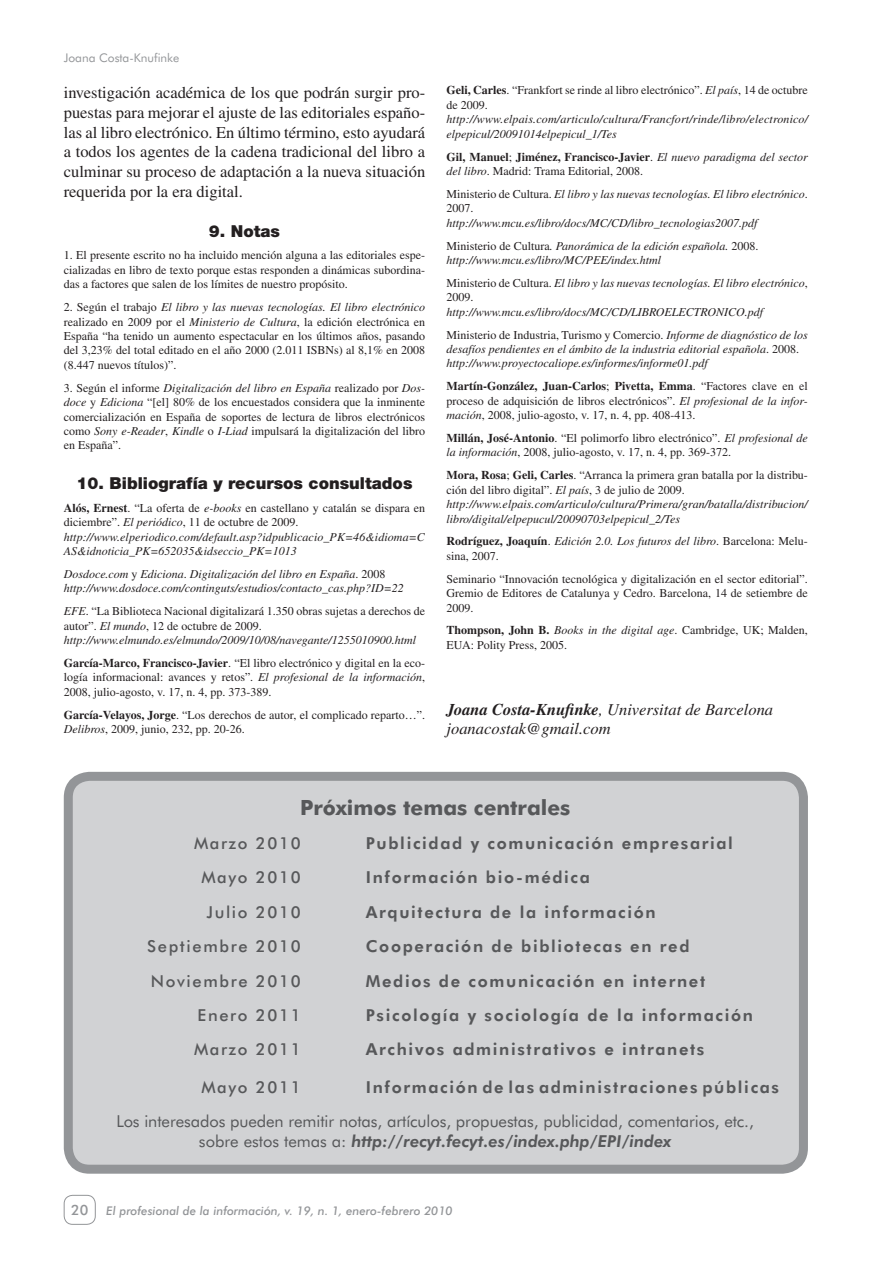
<style>
.page{position:relative;width:893px;height:1263px;background:#fff}
.page>*{position:absolute;margin:0;border:0;box-sizing:border-box;transform-origin:0 0}
.t1{font:700 21px "Futura BT";color:#57585a}
.t2{font:16.5px/19.8px "Times";color:#231f20;text-align:justify}
.t3{font:800 16.5px "Futura BT";letter-spacing:.1em;color:#57585a}
.t4{font:16.5px/19.5px "Futura BT";letter-spacing:-.005em;color:#57585a;text-align:center}
.t5{font:500 16.5px "Futura BT";letter-spacing:.1em;color:#57585a}
.t6{font:italic 16.5px/19.8px "Times";color:#231f20}
.t7{font:900 16.5px "Helvetica Neue";color:#231f20}
.t8{font:500 14.25px "Futura BT";color:#939598}
.t9{font:12px/14.4px "Times";color:#231f20;text-align:justify}
.t10{font:italic 12px/14.4px "Times";color:#231f20}
.t11{font:700 12px/14.4px "Times";color:#231f20}
.t12{font:italic 500 12px "Futura BT";color:#939598}
.t13{font:12px "Futura BT";color:#939598}
.s1{font-style:italic}
.s2{font-weight:700;font-style:normal}
.s3{font-style:normal}
.s4{font-weight:700}
.s5{font-weight:400}
.s6{font-weight:400;font-style:italic}
.s7{font-weight:800;font-style:italic}
</style>
<div class="page">
<div style="left:64px;top:1195px;width:32px;height:30px;border:1px solid #939598;border-radius:9px"></div>
<div style="left:68px;top:776px;width:735px;height:393px;background:#d1d2d4;border-radius:21px"></div>
<div style="left:64px;top:772px;width:744px;height:402px;border:9px solid #939598;border-radius:21px"></div>
<p class="t13" style="left:64px;top:51px;width:117px">Joana Costa-Knufinke</p>
<p class="t2" style="left:64px;top:82px;width:363px">investigación académica de los que podrán surgir pro&shy;puestas para mejorar el ajuste de las editoriales españo&shy;las al libro electrónico. En último término, esto ayudará a todos los agentes de la cadena tradicional del libro a culminar su proceso de adaptación a la nueva situación requerida por la era digital.</p>
<h2 class="t7" style="left:209px;top:221px;width:73px">9. Notas</h2>
<p class="t9" style="left:64px;top:248px;width:363px">1. El presente escrito no ha incluido mención alguna a las editoriales espe&shy;cializadas en libro de texto porque estas responden a dinámicas subordina&shy;das a factores que salen de los límites de nuestro propósito.</p>
<p class="t9" style="left:64px;top:300px;width:363px">2. Según el trabajo <span class="s1">El libro y las nuevas tecnologías. El libro electrónico </span>realizado en 2009 por el <span class="s1">Ministerio de Cultura</span>, la edición electrónica en España “ha tenido un aumento espectacular en los últimos años, pasando del 3,23% del total editado en el año 2000 (2.011 ISBNs) al 8,1% en 2008 (8.447 nuevos títulos)”.</p>
<p class="t9" style="left:64px;top:380px;width:363px">3. Según el informe <span class="s1">Digitalización del libro en España</span> realizado por <span class="s1">Dos&shy;doce</span> y <span class="s1">Ediciona</span> “[el] 80% de los encuestados considera que la inminente comercialización en España de soportes de lectura de libros electrónicos como <span class="s1">Sony e-Reader</span>, <span class="s1">Kindle</span> o <span class="s1">I-Liad</span> impulsará la digitalización del libro en España”.</p>
<h2 class="t7" style="left:77px;top:473px;width:337px">10. Bibliografía y recursos consultados</h2>
<p class="t10" style="left:64px;top:501px;width:363px"><span class="s2">Alós, Ernest</span><span class="s3">. “La oferta de</span> e-books <span class="s3">en castellano y catalán se dispara en diciembre”.</span> El periódico<span class="s3">, 11 de octubre de 2009. </span>http://www.elperiodico.com/default.asp?idpublicacio_PK=46&amp;idioma=C AS&amp;idnoticia_PK=652035&amp;idseccio_PK=1013</p>
<p class="t10" style="left:64px;top:567px;width:342px">Dosdoce.com <span class="s3">y</span> Ediciona<span class="s3">.</span> Digitalización del libro en España<span class="s3">. 2008 </span>http://www.dosdoce.com/continguts/estudios/contacto_cas.php?ID=22</p>
<p class="t9" style="left:64px;top:604px;width:363px;text-align:left"><span class="s1">EFE</span>. “La Biblioteca Nacional digitalizará 1.350 obras sujetas a derechos de autor”. <span class="s1">El mundo</span>, 12 de octubre de 2009. <span class="s1">http://www.elmundo.es/elmundo/2009/10/08/navegante/1255010900.html</span></p>
<p class="t9" style="left:64px;top:656px;width:363px"><span class="s4">García-Marco, Francisco-Javier</span>. “El libro electrónico y digital en la eco&shy;logía informacional: avances y retos”. <span class="s1">El profesional de la información</span>, 2008, julio-agosto, v. 17, n. 4, pp. 373-389.</p>
<p class="t9" style="left:64px;top:707px;width:363px"><span class="s4">García-Velayos, Jorge</span>. “Los derechos de autor, el complicado reparto…”.<br><span class="s1">Delibros</span>, 2009, junio, 232, pp. 20-26.</p>
<p class="t9" style="left:446px;top:83px;width:363px"><span class="s4">Geli, Carles</span>. “Frankfort se rinde al libro electrónico”. <span class="s1">El país</span>, 14 de octubre de 2009.</p>
<p class="t10" style="left:446px;top:112px;width:363px">http://www.elpais.com/articulo/cultura/Francfort/rinde/libro/electronico/ elpepicul/20091014elpepicul_1/Tes</p>
<p class="t11" style="left:446px;top:149px;width:363px">Gil, Manuel<span class="s5">;</span> Jiménez, Francisco-Javier<span class="s5">.</span> <span class="s6">El nuevo paradigma del sector del libro</span><span class="s5">. Madrid: Trama Editorial, 2008.</span></p>
<p class="t10" style="left:446px;top:187px;width:363px"><span class="s3">Ministerio de Cultura.</span> El libro y las nuevas tecnologías. El libro electrónico<span class="s3">.<br>2007.</span></p>
<p class="t10" style="left:446px;top:211px;width:313px;line-height:23px">http://www.mcu.es/libro/docs/MC/CD/libro_tecnologias2007.pdf<br><span class="s3">Ministerio de Cultura</span>. Panorámica de la edición española. <span class="s3">2008.</span></p>
<p class="t10" style="left:446px;top:248px;width:363px;line-height:23px">http://www.mcu.es/libro/MC/PEE/index.html<br><span class="s3">Ministerio de Cultura.</span> El libro y las nuevas tecnologías. El libro electrónico<span class="s3">,</span></p>
<p class="t9" style="left:446px;top:290px;width:28px">2009.</p>
<p class="t10" style="left:446px;top:300px;width:363px;line-height:23px">http://www.mcu.es/libro/docs/MC/CD/LIBROELECTRONICO.pdf<br><span class="s3">Ministerio de Industria, Turismo y Comercio.</span> Informe de diagnóstico de los</p>
<p class="t10" style="left:446px;top:342px;width:354px">desafíos pendientes en el ámbito de la industria editorial española<span class="s3">. 2008. </span>http://www.proyectocaliope.es/informes/informe01.pdf</p>
<p class="t9" style="left:446px;top:379px;width:363px"><span class="s4">Martín-González, Juan-Carlos</span>; <span class="s4">Pivetta, Emma</span>. “Factores clave en el proceso de adquisición de libros electrónicos”. <span class="s1">El profesional de la infor&shy;mación</span>, 2008, julio-agosto, v. 17, n. 4, pp. 408-413.</p>
<p class="t9" style="left:446px;top:431px;width:363px"><span class="s4">Millán, José-Antonio</span>. “El polimorfo libro electrónico”. <span class="s1">El profesional de la información</span>, 2008, julio-agosto, v. 17, n. 4, pp. 369-372.</p>
<p class="t10" style="left:446px;top:468px;width:363px"><span class="s2">Mora, Rosa</span><span class="s3">;</span> <span class="s2">Geli, Carles</span><span class="s3">. “Arranca la primera gran batalla por la distribu&shy;ción del libro digital”.</span> El país<span class="s3">, 3 de julio de 2009. </span>http://www.elpais.com/articulo/cultura/Primera/gran/batalla/distribucion/ libro/digital/elpepucul/20090703elpepicul_2/Tes</p>
<p class="t10" style="left:446px;top:534px;width:363px"><span class="s2">Rodríguez, Joaquín</span><span class="s3">.</span> Edición 2.0. Los futuros del libro<span class="s3">. Barcelona: Melu&shy;sina, 2007.</span></p>
<p class="t9" style="left:446px;top:571px;width:363px">Seminario “Innovación tecnológica y digitalización en el sector editorial”.<br>Gremio de Editores de Catalunya y Cedro. Barcelona, 14 de setiembre de 2009.</p>
<p class="t9" style="left:446px;top:623px;width:363px"><span class="s4">Thompson, John B.</span> <span class="s1">Books in the digital age</span>. Cambridge, UK; Malden,<br>EUA: Polity Press, 2005.</p>
<h2 class="t6" style="left:446px;top:699px;width:328px"><span class="s4">Joana Costa-Knufinke</span>, Universitat de Barcelona joanacostak@gmail.com</h2>
<h1 class="t1" style="left:300px;top:794px;width:272px">Próximos temas centrales</h1>
<h2 class="t5" style="left:194px;top:833px;width:108px">Marzo 2010</h2>
<h2 class="t3" style="left:366px;top:833px;width:369px">Publicidad y comunicación empresarial</h2>
<h2 class="t5" style="left:201px;top:867px;width:101px">Mayo 2010</h2>
<h2 class="t3" style="left:366px;top:867px;width:226px">Información bio-médica</h2>
<h2 class="t5" style="left:206px;top:902px;width:96px">Julio 2010</h2>
<h2 class="t3" style="left:366px;top:902px;width:291px">Arquitectura de la información</h2>
<h2 class="t5" style="left:147px;top:936px;width:155px">Septiembre 2010</h2>
<h2 class="t3" style="left:366px;top:936px;width:325px">Cooperación de bibliotecas en red</h2>
<h2 class="t5" style="left:151px;top:971px;width:151px">Noviembre 2010</h2>
<h2 class="t3" style="left:366px;top:971px;width:341px">Medios de comunicación en internet</h2>
<h2 class="t5" style="left:198px;top:1005px;width:105px">Enero 2011</h2>
<h2 class="t3" style="left:366px;top:1005px;width:389px">Psicología y sociología de la información</h2>
<h2 class="t5" style="left:194px;top:1039px;width:108px">Marzo 2011</h2>
<h2 class="t3" style="left:366px;top:1039px;width:340px">Archivos administrativos e intranets</h2>
<h2 class="t5" style="left:201px;top:1077px;width:101px">Mayo 2011</h2>
<h2 class="t3" style="left:366px;top:1077px;width:415px">Información de las administraciones públicas</h2>
<h2 class="t4" style="left:117px;top:1111px;width:639px">Los interesados pueden remitir notas, artículos, propuestas, publicidad, comentarios, etc., sobre estos temas a: <span class="s7">http://recyt.fecyt.es/index.php/EPI/index</span></h2>
<p class="t8" style="left:71px;top:1201px;width:19px">20</p>
<p class="t12" style="left:106px;top:1204px;width:348px">El profesional de la información, v. 19, n. 1, enero-febrero 2010</p>
</div>
